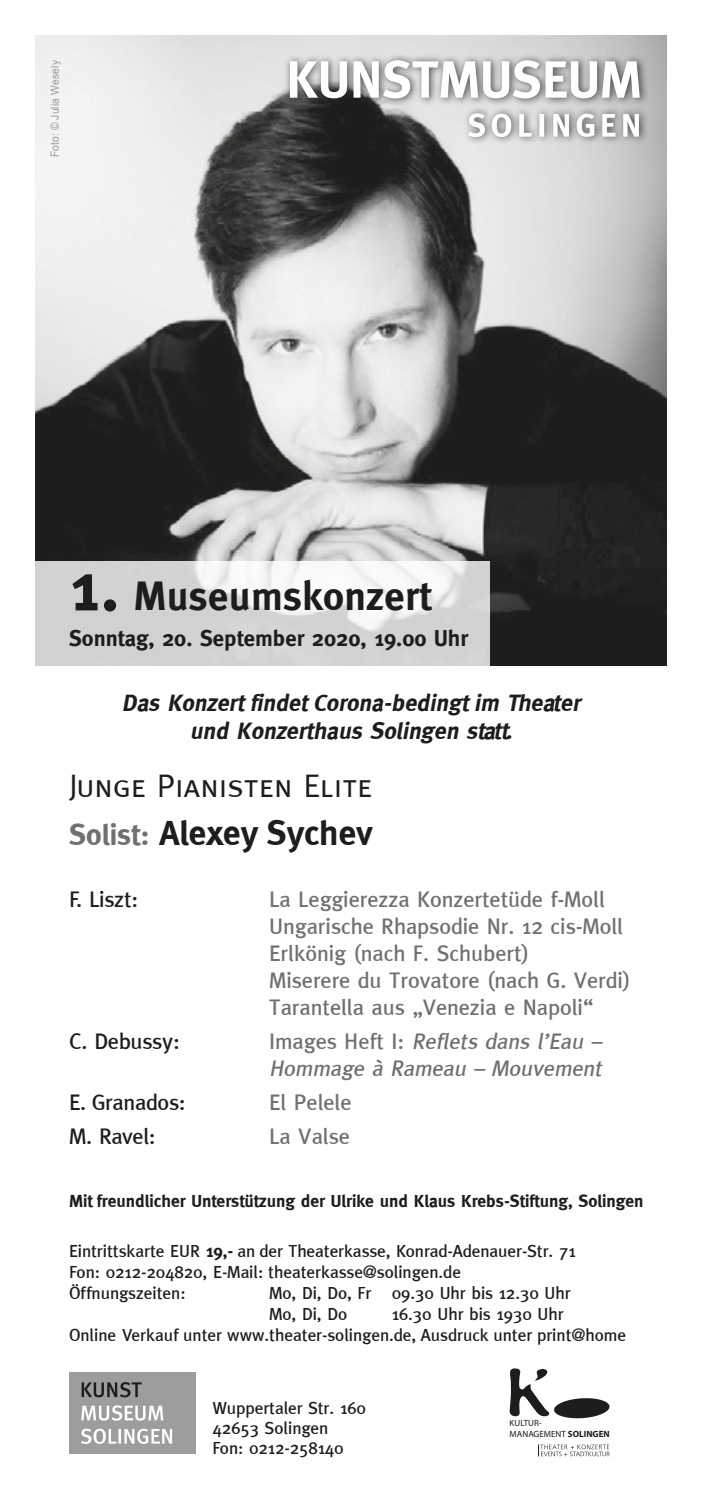
<style>
.page{position:relative;width:702px;height:1489px;background:#fff}
.page>*{position:absolute;margin:0;border:0;box-sizing:border-box;transform-origin:0 0}
.t1{font:700 40.5px "Meta";letter-spacing:.01em;color:#1d1d1b}
.t2{font:700 35px "Meta";color:#1d1d1b}
.t3{font:32.5px "Meta Caps";color:#1d1d1b}
.t4{font:italic 700 23.75px/28.5px "Meta";color:#1d1d1b;text-align:center}
.t5{font:700 22.75px "Meta";color:#1d1d1b}
.t6{font:500 22.5px/27px "Meta";color:#70706f}
.t7{font:italic 500 22.5px/27px "Meta";color:#70706f}
.t8{font:500 22.5px "Meta";letter-spacing:-.01em;color:#1d1d1b}
.t9{font:500 17.5px/21px "Meta";color:#1d1d1b}
.t10{font:700 17.5px "Meta";color:#1d1d1b}
.t11{font:11.25px "Arial Narrow";letter-spacing:.015em;color:#9d9d9d;scale:1.11 1}
.t12{font:9px/10.8px "Myriad Pro";color:#1d1d1b}
.s1{font-size:69px}
.s2{font-size:30px;color:#70706f}
.s3{font-style:normal}
.s4{font-weight:700}
</style>
<div class="page">
<img style="left:35px;top:36px;width:631px;height:629px">
<svg style="left:35px;top:561px;width:454px;height:105px;fill:#d2d2d2"></svg>
<div style="left:462px;top:105px;width:186px;height:40px;background:#1d1d1b;opacity:.75"></div>
<svg style="left:468px;top:113px;width:171px;height:24px"></svg>
<div style="left:284px;top:53px;width:163px;height:53px;background:#1d1d1b;opacity:.75"></div>
<div style="left:435px;top:53px;width:214px;height:53px;background:#1d1d1b;opacity:.75"></div>
<svg style="left:290px;top:60px;width:349px;height:38px"></svg>
<svg style="left:509px;top:1368px;width:101px;height:51px"></svg>
<svg style="left:538px;top:1444px;width:71px;height:12px"></svg>
<div style="left:69px;top:1371px;width:126px;height:82px;background:#9d9d9d"></div>
<svg style="left:81px;top:1428px;width:91px;height:15px"></svg>
<svg style="left:81px;top:1405px;width:82px;height:15px"></svg>
<svg style="left:82px;top:1382px;width:60px;height:15px"></svg>
<p class="t11" style="left:46px;top:157px;width:89px;rotate:-90deg">Foto: © Julia Wesely</p>
<h1 class="t1" style="left:69px;top:573px;width:364px"><span class="s1">1.</span> Museumskonzert</h1>
<h3 class="t5" style="left:69px;top:625px;width:400px">Sonntag, 20. September 2020, 19.00 Uhr</h3>
<h3 class="t4" style="left:122px;top:688px;width:464px">Das KonzertfindetCorona-bedingtim Theater und Konzerthaus Solingen statt.</h3>
<h3 class="t3" style="left:69px;top:767px;width:305px">Junge Pianisten Elite</h3>
<h2 class="t2" style="left:69px;top:812px;width:305px"><span class="s2">Solist:</span> Alexey Sychev</h2>
<p class="t8" style="left:69px;top:886px;width:71px">F. Liszt:</p>
<p class="t6" style="left:269px;top:885px;width:362px">La Leggierezza Konzertetüde f-Moll Ungarische Rhapsodie Nr. 12 cis-Moll Erlkönig (nach F. Schubert)<br>Miserere du Trovatore (nach G. Verdi)<br>Tarantella aus „Venezia e Napoli“</p>
<p class="t8" style="left:69px;top:1028px;width:112px">C. Debussy:</p>
<p class="t7" style="left:269px;top:1027px;width:338px"><span class="s3">I m a ge s H e ft I :</span> Reflets dans l’Eau –<br>Hommage à Rameau – Mouvement</p>
<p class="t8" style="left:69px;top:1089px;width:118px">E. Granados:</p>
<p class="t6" style="left:269px;top:1088px;width:84px">El Pelele</p>
<p class="t8" style="left:69px;top:1123px;width:88px">M. Ravel:</p>
<p class="t6" style="left:269px;top:1122px;width:82px">La Valse</p>
<p class="t10" style="left:69px;top:1191px;width:576px">Mit freundlicher Unterstützung der Ulrike und Klaus Krebs-Stiftung, Solingen</p>
<p class="t9" style="left:69px;top:1239px;width:508px">Eintrittskarte EUR <span class="s4">19,-</span> an der Theaterkasse, Konrad-Adenauer-Str. 71<br>Fon: 0212-204820, E-Mail: theaterkasse@solingen.de<br>Öffnungszeiten:</p>
<p class="t9" style="left:269px;top:1281px;width:303px">Mo, Di, Do, Fr 09.30 Uhr bis 12.30 Uhr<br>Mo, Di, Do</p>
<p class="t9" style="left:69px;top:1302px;width:558px;text-indent:323px">16.30 Uhr bis 1930 Uhr<br>Online Verkauf unter www.theater-solingen.de, Ausdruck unter print@home</p>
<p class="t9" style="left:212px;top:1397px;width:155px;line-height:20px">Wuppertaler Str. 160<br>42653 Solingen<br>Fon: 0212-258140</p>
<p class="t12" style="left:509px;top:1417px;width:102px">KULTUR-<br>MANAGEMENT <span class="s4">SOLINGEN</span></p>
</div>
